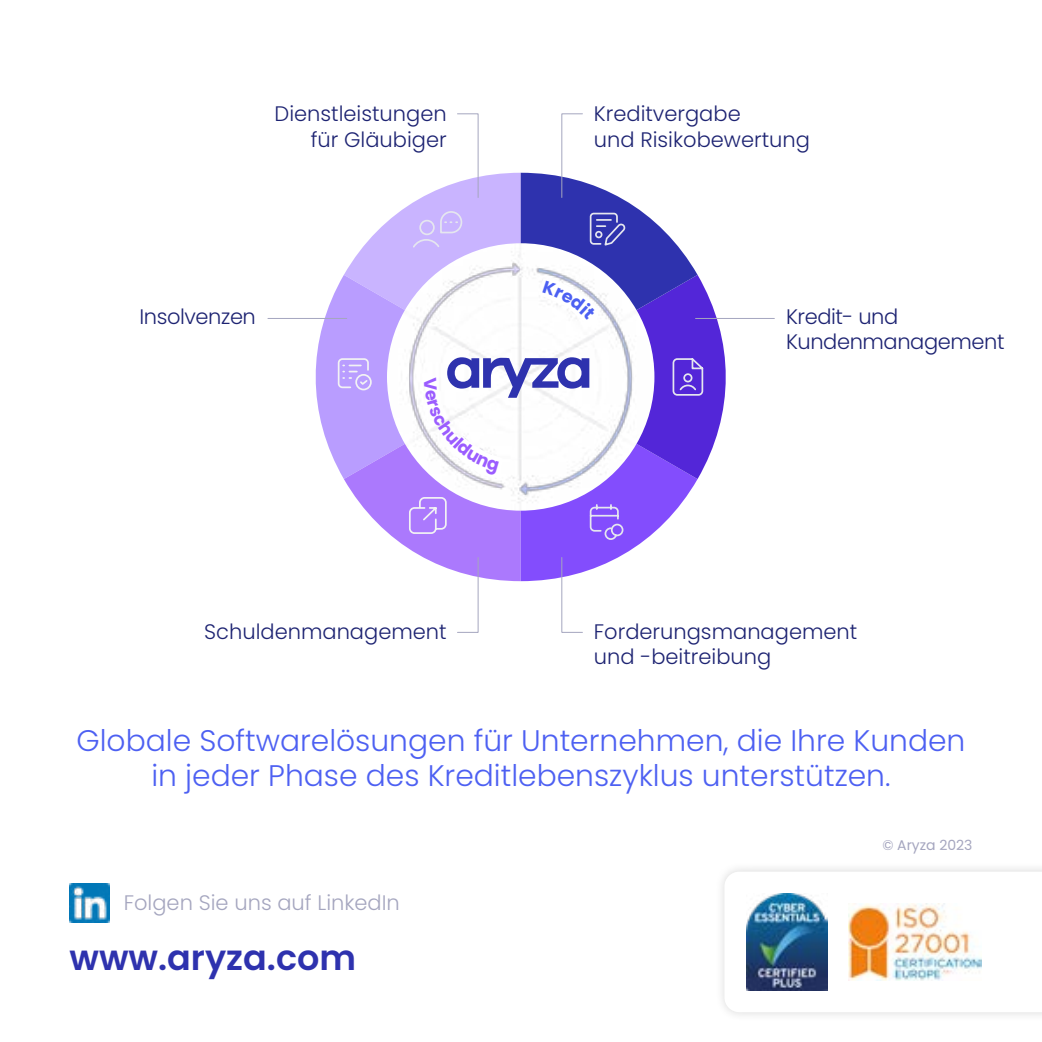
<style>
.page{position:relative;width:1042px;height:1042px;background:#fff}
.page>*{position:absolute;margin:0;border:0;box-sizing:border-box;transform-origin:0 0}
.t1{font:600 35px "Poppins";color:#2e32ae}
.t2{font:300 29.75px/35.7px "Poppins";color:#4d60f2;text-align:center}
.t3{font:300 21px/25.2px "Poppins";color:#1d2372}
.t4{font:300 21px/25.2px "Poppins";letter-spacing:-.02em;color:#1d2372}
.t5{font:300 21px "Poppins";color:#a5a6bf}
.t6{font:14px "Poppins";color:#a5a6bf}
</style>
<div class="page">
<div style="left:715px;top:862px;width:327px;height:160px;background:#000;opacity:.15"></div>
<svg style="left:735px;top:871px;width:151px;height:120px"></svg>
<img style="left:746px;top:893px;width:81px;height:97px">
<img style="left:849px;top:903px;width:133px;height:77px">
<hr style="left:695px;top:318px;width:79px;height:1px;background:#a5a6bf">
<hr style="left:268px;top:318px;width:79px;height:1px;background:#a5a6bf">
<img style="left:69px;top:883px;width:40px;height:40px">
<svg style="left:315px;top:113px;width:411px;height:520px"></svg>
<p class="t3" style="left:274px;top:102px;width:174px;text-align:right">Dienstleistungen für Gläubiger</p>
<p class="t3" style="left:594px;top:102px;width:217px">Kreditvergabe<br>und Risikobewertung</p>
<p class="t4" style="left:140px;top:304px;width:118px">Insolvenzen</p>
<p class="t4" style="left:786px;top:304px;width:220px">Kredit- und<br>Kundenmanagement</p>
<p class="t3" style="left:204px;top:619px;width:244px">Schuldenmanagement</p>
<p class="t3" style="left:594px;top:619px;width:265px">Forderungsmanagement und -beitreibung</p>
<h2 class="t2" style="left:77px;top:723px;width:890px">Globale Software lösungen für Unternehmen, die Ihre Kunden in jeder Phase des Kreditlebenszyklus unterstützen.</h2>
<p class="t5" style="left:124px;top:890px;width:278px">Folgen Sie uns auf LinkedIn</p>
<h1 class="t1" style="left:69px;top:946px;width:288px">www.aryza.com</h1>
<p class="t6" style="left:882px;top:840px;width:92px">© Aryza 2023</p>
</div>
